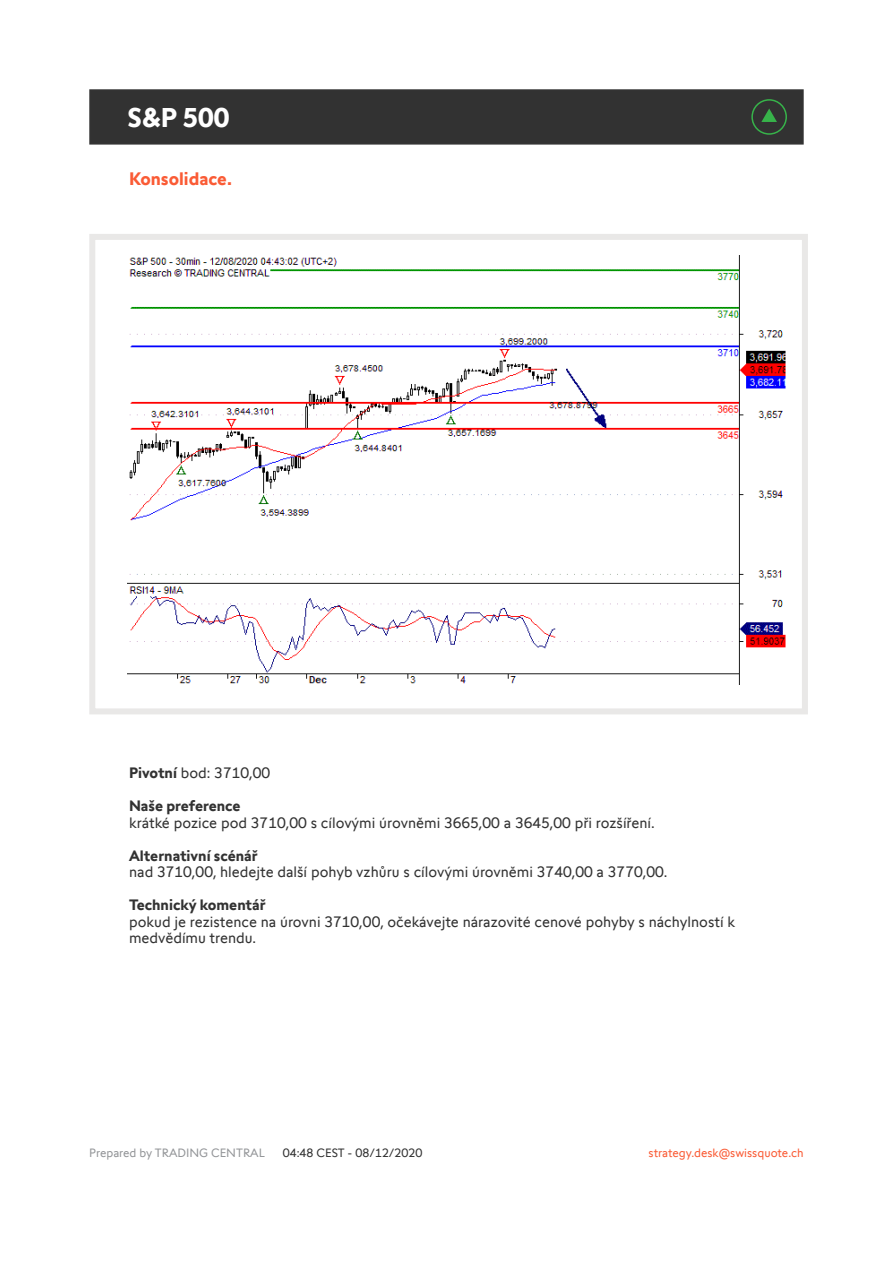
<style>
.page{position:relative;width:893px;height:1263px;background:#fff}
.page>*{position:absolute;margin:0;border:0;box-sizing:border-box;transform-origin:0 0}
.t1{font:700 27px "Swissquote CT";color:#fff}
.t2{font:700 18px "Swissquote CT";color:#fa5b35}
.t3{font:15px/16.5px "Swissquote CT";color:#323232}
.t4{font:700 15px "Swissquote CT";color:#323232}
.t5{font:12px "Swissquote CT";color:#fa5b35}
.t6{font:12px "Swissquote CT";color:#939598}
.t7{font:12px "Swissquote CT";color:#323232}
.s1{font-weight:700}
</style>
<div class="page">
<div style="left:89px;top:234px;width:719px;height:480px;border:6px solid #e9e8e7"></div>
<div style="left:89px;top:89px;width:715px;height:56px;background:#323232;border:2px solid #323232"></div>
<img style="left:128px;top:255px;width:658px;height:429px">
<svg style="left:751px;top:99px;width:36px;height:36px"></svg>
<h1 class="t1" style="left:128px;top:101px;width:103px">S&amp;P 500</h1>
<p class="t2" style="left:129px;top:168px;width:104px">Konsolidace.</p>
<p class="t3" style="left:129px;top:765px;width:143px"><span class="s1">Pivotní</span> bod: 3710,00</p>
<p class="t4" style="left:129px;top:797px;width:113px">Naše preference</p>
<p class="t3" style="left:129px;top:814px;width:527px">krátké pozice pod 3710,00 s cílovými úrovněmi 3665,00 a 3645,00 při rozšíření.</p>
<p class="t4" style="left:129px;top:846px;width:130px">Alternativní scénář</p>
<p class="t3" style="left:129px;top:864px;width:540px">nad 3710,00, hledejte další pohyb vzhůru s cílovými úrovněmi 3740,00 a 3770,00.</p>
<p class="t4" style="left:129px;top:896px;width:138px">Technický komentář</p>
<p class="t3" style="left:129px;top:913px;width:608px">pokud je rezistence na úrovni 3710,00, očekávejte nárazovité cenové pohyby s náchylností k medvědímu trendu.</p>
<p class="t6" style="left:89px;top:1145px;width:177px">Prepared by TRADING CENTRAL</p>
<p class="t7" style="left:283px;top:1145px;width:141px">04:48 CEST - 08/12/2020</p>
<p class="t5" style="left:649px;top:1145px;width:157px">strategy.desk@swissquote.ch</p>
</div>
